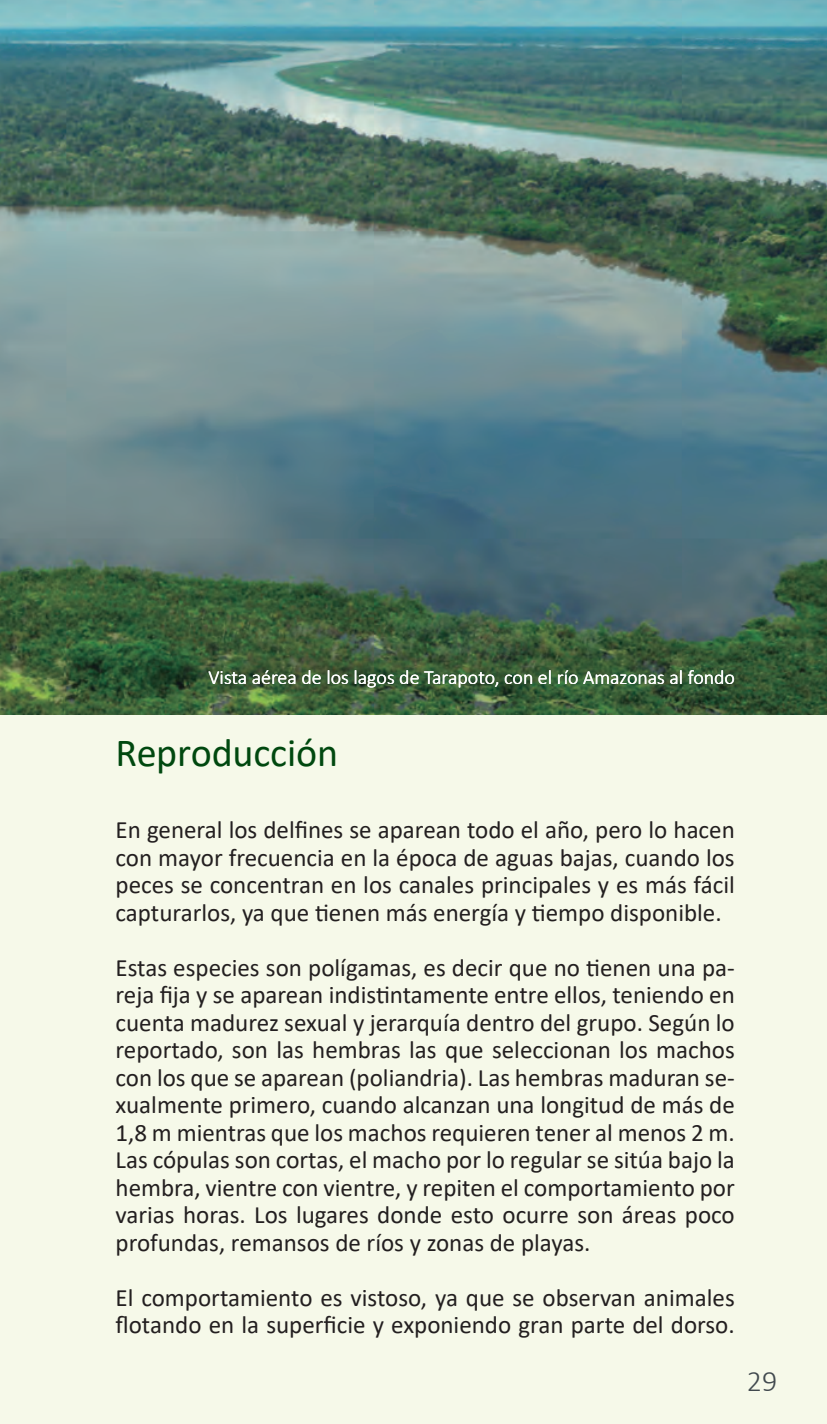
<style>
.page{position:relative;width:827px;height:1424px;background:#fff}
.page>*{position:absolute;margin:0;border:0;box-sizing:border-box;transform-origin:0 0}
.TOC_title{font:40px "Calibri";letter-spacing:-.005em;color:#00480f}
.t1{font:300 30px "Calibri";color:#41494e}
.t2{font:25px/27.5px "Calibri";color:#231f20;text-align:justify}
.t3{font:300 20px "Calibri";color:#fff}
</style>
<div class="page">
<div style="left:0;top:0;width:826px;height:1424px;background:#f6f9e9"></div>
<img style="left:0;top:0;width:826px;height:714px">
<svg style="left:0;top:0;width:5px;height:5px"></svg>
<svg style="left:821px;top:0;width:6px;height:5px"></svg>
<p class="t3" style="left:208px;top:665px;width:528px">Vista aérea de los lagos de Tarapoto, con el río Amazonas al fondo</p>
<p class="TOC_title" style="left:115px;top:724px;width:224px">Reproducción</p>
<p class="t2" style="left:115px;top:815px;width:620px">En general los delfines se aparean todo el año, pero lo hacen con mayor frecuencia en la época de aguas bajas, cuando los peces se concentran en los canales principales y es más fácil capturarlos, ya que tienen más energía y tiempo disponible.</p>
<p class="t2" style="left:115px;top:953px;width:620px">Estas especies son polígamas, es decir que no tienen una pa&shy;reja fija y se aparean indistintamente entre ellos, teniendo en cuenta madurez sexual y jerarquía dentro del grupo. Según lo reportado, son las hembras las que seleccionan los machos con los que se aparean (poliandria). Las hembras maduran se&shy;xualmente primero, cuando alcanzan una longitud de más de 1,8 m mientras que los machos requieren tener al menos 2 m.</p>
<p class="t2" style="left:115px;top:1145px;width:620px">Las cópulas son cortas, el macho por lo regular se sitúa bajo la hembra, vientre con vientre, y repiten el comportamiento por varias horas. Los lugares donde esto ocurre son áreas poco profundas, remansos de ríos y zonas de playas.</p>
<p class="t2" style="left:115px;top:1283px;width:620px">El comportamiento es vistoso, ya que se observan animales flotando en la superficie y exponiendo gran parte del dorso.</p>
<p class="t1" style="left:746px;top:1362px;width:32px">29</p>
</div>
